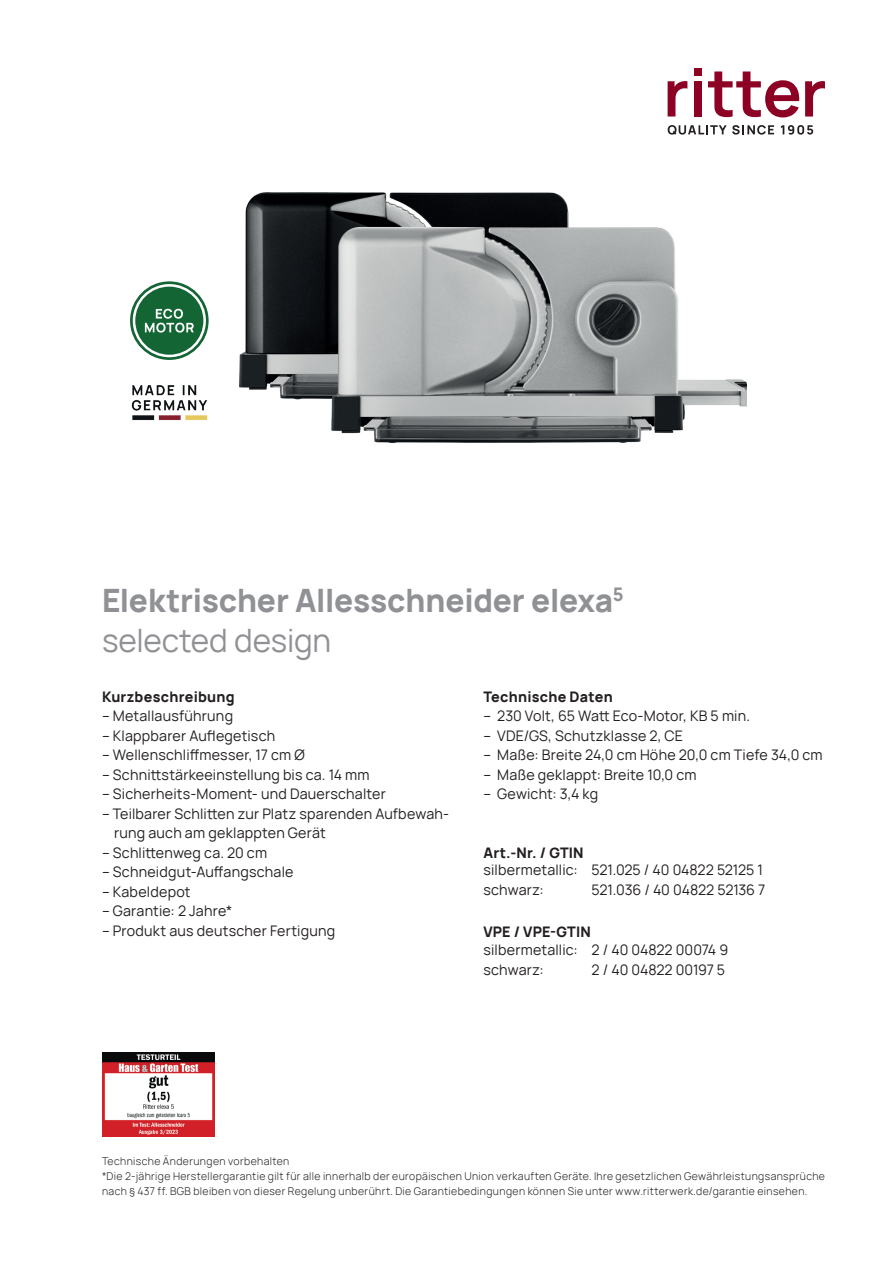
<style>
.page{position:relative;width:893px;height:1263px;background:#fff}
.page>*{position:absolute;margin:0;border:0;box-sizing:border-box;transform-origin:0 0}
.t1{font:800 31.5px/40.5px "Manrope";letter-spacing:-.005em;color:#8f9194}
.t2{font:14.25px/19.5px "Manrope";letter-spacing:.015em;color:#231f20}
.t3{font:800 14.25px "Manrope";letter-spacing:.015em;color:#231f20}
.t4{font:14.25px "Manrope";letter-spacing:-.01em;color:#231f20}
.t5{font:300 10.5px/15px "Manrope";letter-spacing:.035em;color:#231f20}
.s1{font-weight:400}
</style>
<div class="page">
<svg style="left:130px;top:281px;width:79px;height:79px"></svg>
<svg style="left:668px;top:125px;width:106px;height:10px"></svg>
<svg style="left:781px;top:125px;width:32px;height:10px"></svg>
<svg style="left:668px;top:81px;width:19px;height:36px"></svg>
<div style="left:694px;top:81px;width:8px;height:36px;background:#8d0125"></div>
<div style="left:694px;top:69px;width:8px;height:7px;background:#8d0125"></div>
<svg style="left:708px;top:71px;width:91px;height:46px"></svg>
<svg style="left:805px;top:81px;width:20px;height:36px"></svg>
<img style="left:240px;top:192px;width:506px;height:250px">
<img style="left:131px;top:385px;width:77px;height:36px">
<img style="left:102px;top:1052px;width:112px;height:85px">
<h1 class="t1" style="left:102px;top:577px;width:523px">Elektrischer Allesschneider elexa<sup>5 </sup><span class="s1">selected design</span></h1>
<p class="t3" style="left:102px;top:684px;width:134px">Kurzbeschreibung</p>
<p class="t2" style="left:102px;top:706px;width:133px">– Metallausführung</p>
<p class="t2" style="left:102px;top:725px;width:175px">– Klappbarer Auflegetisch</p>
<p class="t2" style="left:102px;top:745px;width:204px">– Wellenschliffmesser, 17 cm Ø</p>
<p class="t2" style="left:102px;top:764px;width:269px">– Schnittstärkeeinstellung bis ca. 14 mm</p>
<p class="t2" style="left:102px;top:784px;width:285px">– Sicherheits-Moment- und Dauerschalter</p>
<p class="t2" style="left:114px;top:803px;width:337px;text-indent:-12px">– Teilbarer Schlitten zur Platz sparenden Aufbewah&shy;rung auch am geklappten Gerät</p>
<p class="t2" style="left:102px;top:842px;width:167px">– Schlittenweg ca. 20 cm</p>
<p class="t2" style="left:102px;top:862px;width:193px">– Schneidgut-Auffangschale</p>
<p class="t2" style="left:102px;top:881px;width:90px">– Kabeldepot</p>
<p class="t2" style="left:102px;top:901px;width:132px">– Garantie: 2 Jahre*</p>
<p class="t2" style="left:102px;top:920px;width:235px">– Produkt aus deutscher Fertigung</p>
<p class="t3" style="left:483px;top:684px;width:131px">Technische Daten</p>
<p class="t2" style="left:483px;top:706px;width:268px">– 230 Volt, 65 Watt Eco-Motor, KB 5 min.</p>
<p class="t2" style="left:483px;top:725px;width:201px">– VDE/GS, Schutzklasse 2, CE</p>
<p class="t2" style="left:483px;top:745px;width:341px">– Maße: Breite 24,0 cm Höhe 20,0 cm Tiefe 34,0 cm</p>
<p class="t2" style="left:483px;top:764px;width:215px">– Maße geklappt: Breite 10,0 cm</p>
<p class="t2" style="left:483px;top:784px;width:116px">– Gewicht: 3,4 kg</p>
<p class="t3" style="left:483px;top:840px;width:102px">Art.-Nr. / GTIN</p>
<p class="t2" style="left:483px;top:859px;width:281px">silbermetallic: 521.025 / 40 04822 52125 1 schwarz:</p>
<p class="t4" style="left:591px;top:879px;width:175px">521.036 / 40 04822 52136 7</p>
<p class="t3" style="left:483px;top:919px;width:109px">VPE / VPE-GTIN</p>
<p class="t2" style="left:483px;top:940px;width:246px">silbermetallic: 2 / 40 04822 00074 9 schwarz:</p>
<p class="t4" style="left:591px;top:959px;width:135px">2 / 40 04822 00197 5</p>
<p class="t5" style="left:102px;top:1153px;width:724px">Technische Änderungen vorbehalten<br>*Die 2-jährige Herstellergarantie gilt für alle innerhalb der europäischen Union verkauften Geräte. Ihre gesetzlichen Gewährleistungsansprüche nach § 437 ff. BGB bleiben von dieser Regelung unberührt. Die Garantiebedingungen können Sie unter www.ritterwerk.de/garantie einsehen.</p>
</div>
